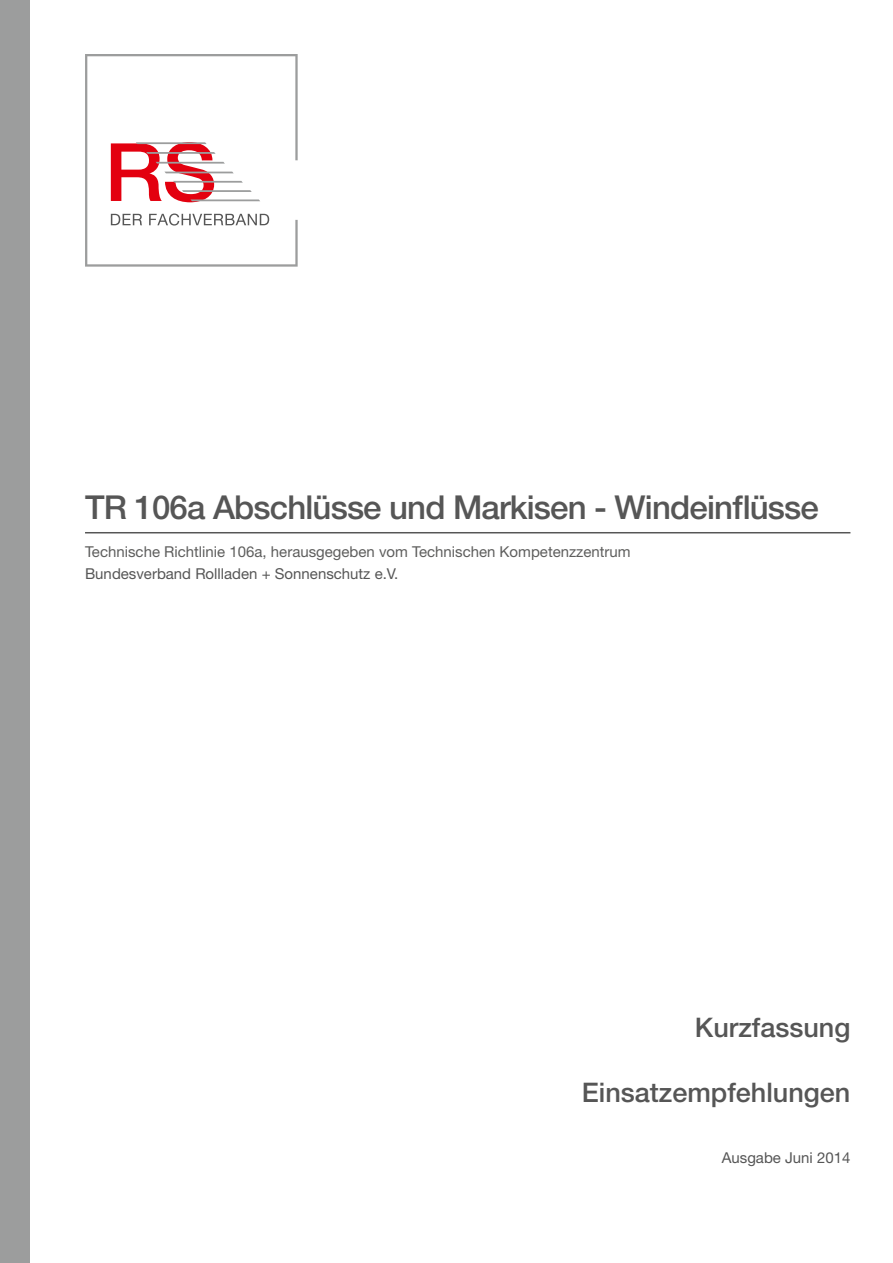
<style>
.page{position:relative;width:893px;height:1263px;background:#fff}
.page>*{position:absolute;margin:0;border:0;box-sizing:border-box;transform-origin:0 0}
.t1{font:500 33px "Helvetica Neue LT Pro";letter-spacing:-.025em;color:#565656}
.t2{font:500 27px "Helvetica Neue LT Pro";color:#565656}
.t3{font:15px "Helvetica Neue LT Pro";color:#5e5e5d}
.t4{font:15px "Helvetica Neue LT Pro";color:#565656}
</style>
<div class="page">
<svg style="left:85px;top:54px;width:213px;height:213px"></svg>
<svg style="left:111px;top:142px;width:149px;height:60px"></svg>
<svg style="left:111px;top:214px;width:31px;height:11px"></svg>
<svg style="left:149px;top:214px;width:120px;height:12px"></svg>
<hr style="left:85px;top:532px;width:765px;height:1px;background:#565656">
<div style="left:0;top:0;width:30px;height:1263px;background:#9c9d9d"></div>
<h1 class="t1" style="left:85px;top:488px;width:735px">TR 106a Abschlüsse und Markisen - Windeinflüsse</h1>
<p class="t3" style="left:85px;top:542px;width:547px">Technische Richtlinie 106a, herausgegeben vom Technischen Kompetenzzentrum</p>
<p class="t4" style="left:85px;top:564px;width:315px">Bundesverband Rollladen + Sonnenschutz e.V.</p>
<h2 class="t2" style="left:695px;top:1011px;width:157px">Kurzfassung</h2>
<h2 class="t2" style="left:582px;top:1076px;width:270px">Einsatzempfehlungen</h2>
<p class="t4" style="left:722px;top:1148px;width:130px">Ausgabe Juni 2014</p>
</div>
